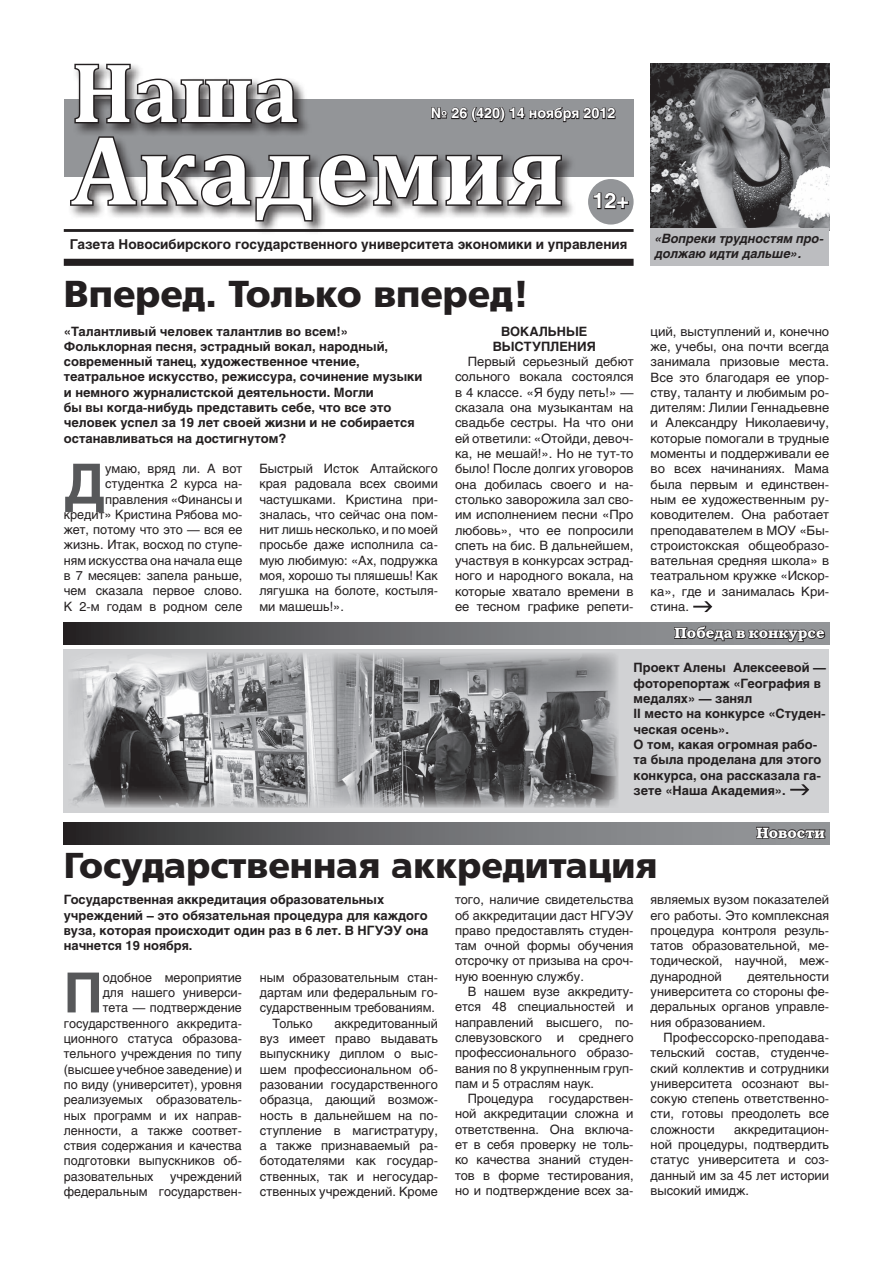
<style>
.page{position:relative;width:893px;height:1263px;background:#fff}
.page>*{position:absolute;margin:0;border:0;box-sizing:border-box;transform-origin:0 0}
.t1{font:700 99.45px "Cambria";letter-spacing:.02em;color:#fff}
.t2{font:700 85.2px "Cambria";color:#fff}
.t3{font:700 54.9px "Helios";color:#57585a}
.t4{font:700 37.5px "AG Foreigner";color:#231f20}
.t5{font:700 36px "AG Foreigner";color:#231f20}
.t6{font:700 21.15px "Helios";color:#fff}
.t7{font:600 15px "Bookman C";color:#fff}
.t8{font:700 14.25px "Helios";color:#fff}
.t9{font:700 13.5px "Helios";color:#231f20}
.t10{font:12.75px/15.3px "Helios";color:#231f20;text-align:justify}
.t11{font:700 12.75px/15.3px "Helios";color:#231f20}
.t12{font:italic 700 12.75px/15.3px "Helios";color:#231f20}
</style>
<div class="page">
<div style="left:67px;top:62px;width:774px;height:250px;background:#231f20;opacity:.75"></div>
<svg style="left:73px;top:62px;width:227px;height:64px"></svg>
<svg style="left:69px;top:134px;width:494px;height:89px;background:#888788"></svg>
<svg style="left:70px;top:235px;width:558px;height:23px"></svg>
<svg style="left:430px;top:105px;width:186px;height:18px;background:#68686a"></svg>
<hr style="left:64px;top:229px;width:570px;height:3px;background:#231f20">
<svg style="left:64px;top:822px;width:765px;height:22px;background:#67686a"></svg>
<svg style="left:755px;top:812px;width:71px;height:27px"></svg>
<img style="left:651px;top:64px;width:178px;height:164px">
<div style="left:64px;top:649px;width:765px;height:163px;background:#d1d2d4"></div>
<svg style="left:64px;top:622px;width:765px;height:23px;background:#626265"></svg>
<div style="left:651px;top:228px;width:178px;height:38px;background:#bcbdc0"></div>
<div style="left:588px;top:179px;width:46px;height:46px;background:#939598;border-radius:50%"></div>
<svg style="left:593px;top:192px;width:36px;height:18px"></svg>
<img style="left:339px;top:653px;width:279px;height:154px">
<svg style="left:673px;top:601px;width:153px;height:42px"></svg>
<svg style="left:790px;top:784px;width:19px;height:11px"></svg>
<img style="left:68px;top:653px;width:271px;height:154px">
<h2 class="t2" style="left:72px;top:33px;width:229px">Наша</h2>
<h1 class="t1" style="left:72px;top:100px;width:494px">Академия</h1>
<p class="t9" style="left:70px;top:237px;width:559px">Газета Новосибирского государственного университета экономики и управления</p>
<p class="t8" style="left:431px;top:105px;width:186px">№ 26 (420) 14 ноября 2012</p>
<h3 class="t6" style="left:593px;top:189px;width:38px">12+</h3>
<h3 class="t4" style="left:64px;top:273px;width:467px">Вперед. Только вперед!</h3>
<p class="t11" style="left:64px;top:323px;width:360px">«Талантливый человек талантлив во всем!» Фольклорная песня, эстрадный вокал, народный, современный танец, художественное чтение, театральное искусство, режиссура, сочинение музыки и немного журналистской деятельности. Могли<br>бы вы когда-нибудь представить себе, что все это человек успел за 19 лет своей жизни и не собирается останавливаться на достигнутом?</p>
<h3 class="t3" style="left:64px;top:452px;width:43px">Д</h3>
<p class="t10" style="left:64px;top:461px;width:180px;text-align:right">умаю, вряд ли. А вот студентка 2 курса на&shy;правления «Финансы и кредит» Кристина Рябова мо&shy;жет, потому что это — вся ее жизнь. Итак, восход по ступе&shy;ням искусства она начала еще в 7 месяцев: запела раньше, чем сказала первое слово.<br>К 2-м годам в родном селе</p>
<p class="t10" style="left:259px;top:461px;width:180px">Быстрый Исток Алтайского края радовала всех своими частушками. Кристина при&shy;зналась, что сейчас она пом&shy;нит лишь несколько, и по моей просьбе даже исполнила са&shy;мую любимую: «Ах, подружка моя, хорошо ты пляшешь! Как лягушка на болоте, костыля&shy;ми машешь!».</p>
<p class="t11" style="left:493px;top:323px;width:96px;text-indent:8px">Вокальные выступ</p>
<p class="t11" style="left:550px;top:339px;width:47px">ления</p>
<p class="t10" style="left:455px;top:354px;width:180px;text-indent:13px">Первый серьезный дебют сольного вокала состоялся в 4 классе. «Я буду петь!» — сказала она музыкантам на свадьбе сестры. На что они ей ответили: «Отойди, девоч&shy;ка, не мешай!». Но не тут-то было! После долгих уговоров она добилась своего и на&shy;столько заворожила зал сво&shy;им исполнением песни «Про любовь», что ее попросили спеть на бис. В дальнейшем, участвуя в конкурсах эстрад&shy;ного и народного вокала, на которые хватало времени в ее тесном графике репети-</p>
<p class="t12" style="left:655px;top:231px;width:170px">«Вопреки трудностям про&shy;должаю идти дальше».</p>
<p class="t10" style="left:651px;top:323px;width:180px">ций, выступлений и, конечно же, учебы, она почти всегда занимала призовые места.<br>Все это благодаря ее упор&shy;ству, таланту и любимым ро&shy;дителям: Лилии Геннадьевне и Александру Николаевичу, которые помогали в трудные моменты и поддерживали ее во всех начинаниях. Мама была первым и единствен&shy;ным ее художественным ру&shy;ководителем. Она работает преподавателем в МОУ «Бы&shy;строистокская общеобразо&shy;вательная средняя школа» в театральном кружке «Искор&shy;ка», где и занималась Кри&shy;стина.</p>
<p class="t7" style="left:675px;top:624px;width:152px">Победа в конкурсе</p>
<p class="t11" style="left:634px;top:660px;width:194px">Проект Алены Алексеевой — фоторепортаж «География в медалях» — занял<br>II место на конкурсе «Студен&shy;ческая осень».<br>О том, какая огромная рабо&shy;та была проделана для этого конкурса, она рассказала га&shy;зете «Наша Академия».</p>
<h3 class="t5" style="left:64px;top:845px;width:595px">Государственная аккредитация</h3>
<p class="t7" style="left:756px;top:824px;width:70px">Новости</p>
<p class="t11" style="left:64px;top:892px;width:366px">Государственная аккредитация образовательных учреждений – это обязательная процедура для каждого вуза, которая происходит один раз в 6 лет. В НГУЭУ она начнется 19 ноября.</p>
<h3 class="t3" style="left:64px;top:961px;width:41px">П</h3>
<p class="t10" style="left:103px;top:969px;width:141px">одобное мероприятие</p>
<p class="t10" style="left:103px;top:985px;width:141px">для нашего универси-</p>
<p class="t10" style="left:103px;top:1000px;width:141px">тета — подтверждение</p>
<p class="t10" style="left:64px;top:1015px;width:180px">государственного аккредита-</p>
<p class="t10" style="left:64px;top:1031px;width:180px">ционного статуса образова-</p>
<p class="t10" style="left:64px;top:1046px;width:180px">тельного учреждения по типу</p>
<p class="t10" style="left:64px;top:1061px;width:180px">(высшее учебное заведение) и</p>
<p class="t10" style="left:64px;top:1077px;width:180px">по виду (университет), уровня</p>
<p class="t10" style="left:64px;top:1092px;width:180px">реализуемых образователь-</p>
<p class="t10" style="left:64px;top:1107px;width:180px">ных программ и их направ-</p>
<p class="t10" style="left:64px;top:1122px;width:180px">ленности, а также соответ-</p>
<p class="t10" style="left:64px;top:1138px;width:180px">ствия содержания и качества</p>
<p class="t10" style="left:64px;top:1153px;width:180px">подготовки выпускников об-</p>
<p class="t10" style="left:64px;top:1168px;width:91px">разовательных</p>
<p class="t10" style="left:64px;top:1168px;width:180px;text-align:right">учреждений<br>федеральным государствен-</p>
<p class="t10" style="left:260px;top:969px;width:180px">ным образовательным стан-</p>
<p class="t10" style="left:260px;top:985px;width:180px">дартам или федеральным го-</p>
<p class="t10" style="left:260px;top:1000px;width:177px">сударственным требованиям.</p>
<p class="t10" style="left:273px;top:1015px;width:41px">Только</p>
<p class="t10" style="left:260px;top:1015px;width:180px;text-indent:75px">аккредитованный вуз имеет право выдавать выпускнику диплом о выс&shy;шем профессиональном об&shy;разовании государственного образца, дающий возмож&shy;ность в дальнейшем на по&shy;ступление в магистратуру, а также признаваемый ра&shy;ботодателями как государ&shy;ственных, так и негосудар&shy;ственных учреждений. Кроме</p>
<p class="t10" style="left:455px;top:892px;width:180px">того, наличие свидетельства об аккредитации даст НГУЭУ право предоставлять студен&shy;там очной формы обучения отсрочку от призыва на сроч&shy;ную военную службу.</p>
<p class="t10" style="left:455px;top:984px;width:180px;text-indent:13px">В нашем вузе аккредиту&shy;ется 48 специальностей и направлений высшего, по&shy;слевузовского и среднего профессионального образо&shy;вания по 8 укрупненным груп&shy;пам и 5 отраслям наук.</p>
<p class="t10" style="left:455px;top:1091px;width:180px;text-indent:13px">Процедура государствен&shy;ной аккредитации сложна и ответственна. Она включа&shy;ет в себя проверку не толь&shy;ко качества знаний студен&shy;тов в форме тестирования, но и подтверждение всех за-</p>
<p class="t10" style="left:651px;top:892px;width:180px">являемых вузом показателей его работы. Это комплексная процедура контроля резуль&shy;татов образовательной, ме&shy;тодической, научной, меж&shy;дународной</p>
<p class="t10" style="left:651px;top:968px;width:180px;text-indent:97px">деятельности университета со стороны фе&shy;деральных органов управле&shy;ния образованием.</p>
<p class="t10" style="left:651px;top:1030px;width:180px;text-indent:13px">Профессорско-преподава&shy;тельский состав, студенче&shy;ский коллектив и сотрудники университета осознают вы&shy;сокую степень ответственно&shy;сти, готовы преодолеть все сложности</p>
<p class="t10" style="left:651px;top:1121px;width:180px;text-indent:83px">аккредитацион&shy;ной процедуры, подтвердить статус университета и соз&shy;данный им за 45 лет истории высокий имидж.</p>
</div>
